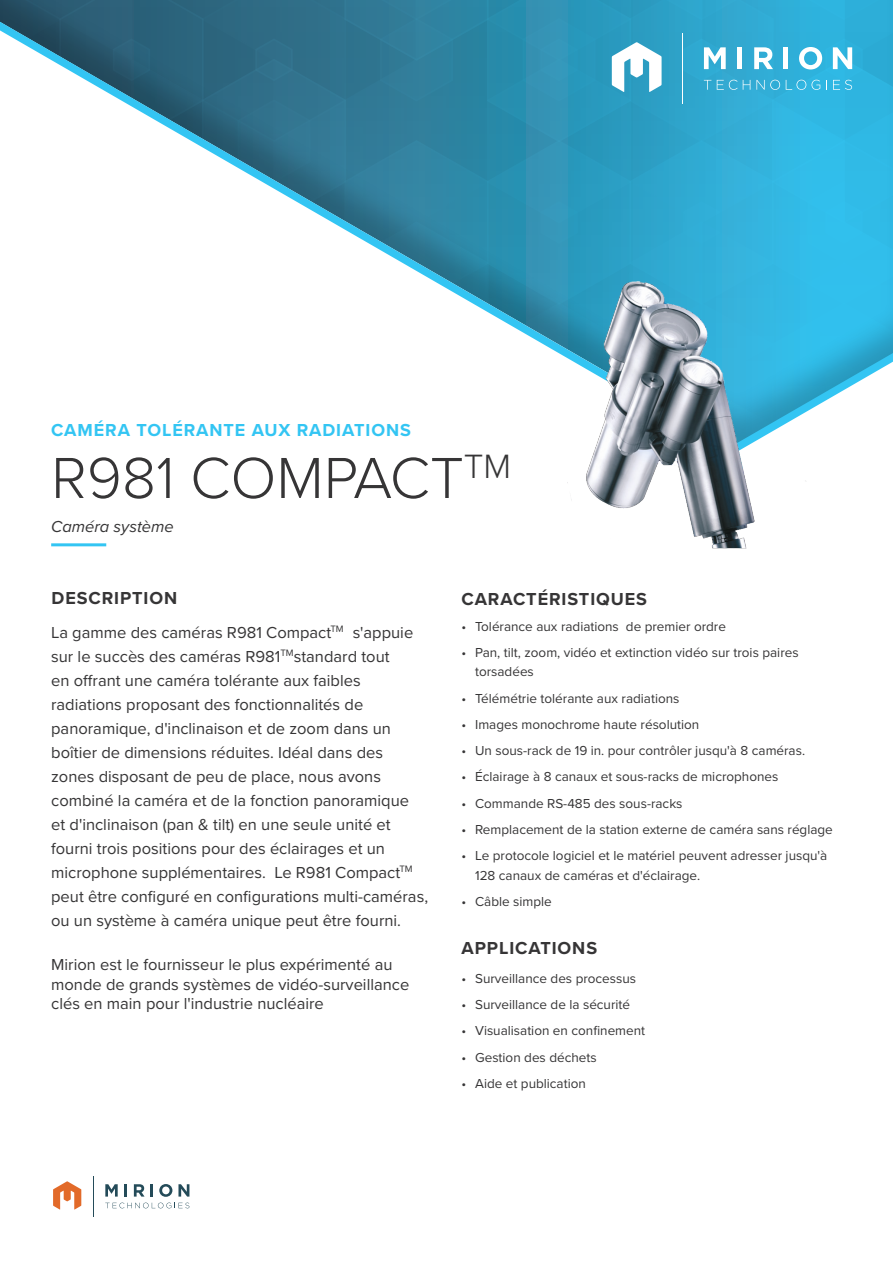
<style>
.page{position:relative;width:893px;height:1263px;background:#fff}
.page>*{position:absolute;margin:0;border:0;box-sizing:border-box;transform-origin:0 0}
.Main_Header{font:300 60px "Proxima Nova";color:#363536}
.Small_Header{font:700 18px "Proxima Nova";letter-spacing:.05em;color:#363536}
.Small_Header-2{font:700 18px "Proxima Nova";letter-spacing:.05em;color:#33c5f3}
.Body_Copy{font:16.5px/24px "Proxima Nova";color:#363536}
.Overview_Key_Feature{font:16.5px/19.8px "Proxima Nova";color:#363536}
.subheader{font:italic 16.5px "Proxima Nova";color:#363536}
.t1{font:13.5px/19.5px "Proxima Nova";color:#363536}
</style>
<div class="page">
<hr style="left:51px;top:543px;width:55px;height:3px;background:#33c5f3">
<hr style="left:93px;top:1176px;width:1px;height:40px;background:#244b59">
<svg style="left:105px;top:1184px;width:84px;height:24px"></svg>
<svg style="left:53px;top:1181px;width:28px;height:28px"></svg>
<svg style="left:0;top:0;width:893px;height:386px"></svg>
<img style="left:533px;top:100px;width:319px;height:449px">
<p class="Small_Header-2" style="left:51px;top:417px;width:361px">CAMÉRA TOLÉRANTE AUX RADIATIONS</p>
<p class="Main_Header" style="left:51px;top:433px;width:462px">R981 COMPACT<sup>TM</sup></p>
<p class="subheader" style="left:51px;top:514px;width:124px">Caméra système</p>
<p class="Small_Header" style="left:52px;top:584px;width:127px">DESCRIPTION</p>
<p class="Body_Copy" style="left:51px;top:620px;width:378px">La gamme des caméras R981 Compact<sup>TM</sup> s'appuie sur le succès des caméras R981<sup>TM</sup>standard tout<br>en offrant une caméra tolérante aux faibles radiations proposant des fonctionnalités de panoramique, d'inclinaison et de zoom dans un boîtier de dimensions réduites. Idéal dans des zones disposant de peu de place, nous avons combiné la caméra et de la fonction panoramique<br>et d'inclinaison (pan &amp; tilt) en une seule unité et fourni trois positions pour des éclairages et un microphone supplémentaires. Le R981 Compact<sup>TM </sup>peut être configuré en configurations multi-caméras, ou un système à caméra unique peut être fourni.</p>
<p class="Overview_Key_Feature" style="left:51px;top:953px;width:360px">Mirion est le fournisseur le plus expérimenté au monde de grands systèmes de vidéo-surveillance clés en main pour l'industrie nucléaire</p>
<p class="Small_Header" style="left:462px;top:586px;width:187px">CARACTÉRISTIQUES</p>
<p class="t1" style="left:462px;top:616px;width:266px">• Tolérance aux radiations de premier ordre</p>
<p class="t1" style="left:475px;top:642px;width:325px;text-indent:-14px">• Pan, tilt, zoom, vidéo et extinction vidéo sur trois paires torsadées</p>
<p class="t1" style="left:462px;top:688px;width:219px">• Télémétrie tolérante aux radiations</p>
<p class="t1" style="left:462px;top:714px;width:239px">• Images monochrome haute résolution</p>
<p class="t1" style="left:462px;top:740px;width:345px">• Un sous-rack de 19 in. pour contrôler jusqu'à 8 caméras.</p>
<p class="t1" style="left:462px;top:767px;width:318px">• Éclairage à 8 canaux et sous-racks de microphones</p>
<p class="t1" style="left:462px;top:793px;width:222px">• Commande RS-485 des sous-racks</p>
<p class="t1" style="left:462px;top:819px;width:373px">• Remplacement de la station externe de caméra sans réglage</p>
<p class="t1" style="left:475px;top:845px;width:354px;text-indent:-14px">• Le protocole logiciel et le matériel peuvent adresser jusqu'à<br>128 canaux de caméras et d'éclairage.</p>
<p class="t1" style="left:462px;top:891px;width:92px">• Câble simple</p>
<p class="Small_Header" style="left:462px;top:935px;width:137px">APPLICATIONS</p>
<p class="t1" style="left:462px;top:968px;width:176px">• Surveillance des processus</p>
<p class="t1" style="left:462px;top:994px;width:170px">• Surveillance de la sécurité</p>
<p class="t1" style="left:462px;top:1020px;width:185px">• Visualisation en confinement</p>
<p class="t1" style="left:462px;top:1047px;width:137px">• Gestion des déchets</p>
<p class="t1" style="left:462px;top:1073px;width:126px">• Aide et publication</p>
</div>
